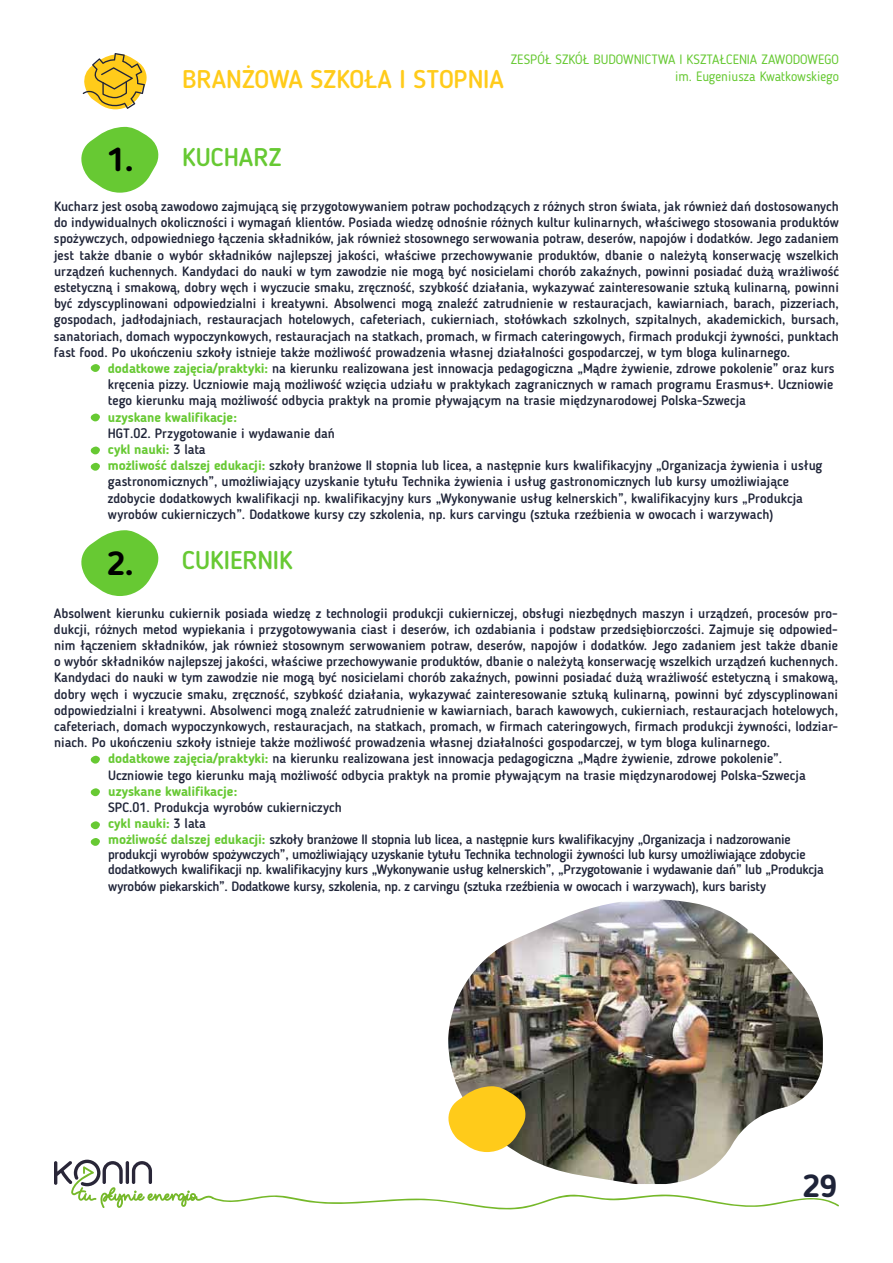
<style>
.page{position:relative;width:893px;height:1263px;background:#fff}
.page>*{position:absolute;margin:0;border:0;box-sizing:border-box;transform-origin:0 0}
.t1{font:700 33px "Blogger Sans";color:#000}
.t2{font:700 31.5px "Blogger Sans";color:#1e2338}
.t3{font:500 25.5px "Blogger Sans";color:#ffcb1a}
.t4{font:500 25.5px "Blogger Sans";color:#67c933}
.t5{font:500 13.5px/16.2px "Blogger Sans";color:#1f2438}
.t6{font:500 13.5px/15.8px "Blogger Sans";letter-spacing:-.02em;color:#1f2438}
.t7{font:13.5px/16.2px "Blogger Sans";color:#67c933;text-align:right}
.t8{font:700 13.5px "Blogger Sans";letter-spacing:-.01em;color:#67c933}
.s1{font-weight:700;color:#67c933}
</style>
<div class="page">
<svg style="left:54px;top:1159px;width:785px;height:51px"></svg>
<svg style="left:81px;top:127px;width:78px;height:66px"></svg>
<svg style="left:81px;top:530px;width:78px;height:66px"></svg>
<svg style="left:91px;top:364px;width:9px;height:8px"></svg>
<svg style="left:91px;top:756px;width:9px;height:8px"></svg>
<svg style="left:91px;top:413px;width:9px;height:8px"></svg>
<svg style="left:91px;top:788px;width:9px;height:8px"></svg>
<svg style="left:91px;top:447px;width:9px;height:7px"></svg>
<svg style="left:91px;top:463px;width:9px;height:8px"></svg>
<svg style="left:91px;top:821px;width:9px;height:8px"></svg>
<svg style="left:91px;top:838px;width:9px;height:8px"></svg>
<svg style="left:83px;top:53px;width:64px;height:56px"></svg>
<img style="left:448px;top:899px;width:375px;height:285px">
<svg style="left:448px;top:1086px;width:78px;height:66px;background:#e6bf3b"></svg>
<h1 class="t1" style="left:107px;top:140px;width:28px">1.</h1>
<p class="t7" style="left:511px;top:52px;width:330px">ZESPÓŁ SZKÓŁ BUDOWNICTWA I KSZTAŁCENIA ZAWODOWEGO im. Eugeniusza Kwatkowskiego</p>
<h3 class="t3" style="left:182px;top:64px;width:323px">BRANŻOWA SZKOŁA I STOPNIA</h3>
<h3 class="t4" style="left:182px;top:142px;width:101px">KUCHARZ</h3>
<p class="t5" style="left:54px;top:198px;width:786px">Kucharz jest osobą zawodowo zajmującą się przygotowywaniem potraw pochodzących z różnych stron świata, jak również dań dostosowanych</p>
<p class="t5" style="left:54px;top:214px;width:786px">do indywidualnych okoliczności i wymagań klientów. Posiada wiedzę odnośnie różnych kultur kulinarnych, właściwego stosowania produktów</p>
<p class="t5" style="left:54px;top:230px;width:786px">spożywczych, odpowiedniego łączenia składników, jak również stosownego serwowania potraw, deserów, napojów i dodatków. Jego zadaniem</p>
<p class="t5" style="left:54px;top:247px;width:786px">jest także dbanie o wybór składników najlepszej jakości, właściwe przechowywanie produktów, dbanie o należytą konserwację wszelkich</p>
<p class="t5" style="left:54px;top:263px;width:786px">urządzeń kuchennych. Kandydaci do nauki w tym zawodzie nie mogą być nosicielami chorób zakaźnych, powinni posiadać dużą wrażliwość</p>
<p class="t5" style="left:54px;top:279px;width:786px">estetyczną i smakową, dobry węch i wyczucie smaku, zręczność, szybkość działania, wykazywać zainteresowanie sztuką kulinarną, powinni</p>
<p class="t5" style="left:54px;top:295px;width:786px">być zdyscyplinowani odpowiedzialni i kreatywni. Absolwenci mogą znaleźć zatrudnienie w restauracjach, kawiarniach, barach, pizzeriach,</p>
<p class="t5" style="left:54px;top:311px;width:786px">gospodach, jadłodajniach, restauracjach hotelowych, cafeteriach, cukierniach, stołówkach szkolnych, szpitalnych, akademickich, bursach,</p>
<p class="t5" style="left:54px;top:328px;width:786px">sanatoriach, domach wypoczynkowych, restauracjach na statkach, promach, w firmach cateringowych, firmach produkcji żywności, punktach</p>
<p class="t5" style="left:54px;top:344px;width:738px">fast food. Po ukończeniu szkoły istnieje także możliwość prowadzenia własnej działalności gospodarczej, w tym bloga kulinarnego.</p>
<p class="t5" style="left:108px;top:360px;width:728px"><span class="s1">dodatkowe zajęcia/praktyki:</span> na kierunku realizowana jest innowacja pedagogiczna „Mądre żywienie, zdrowe pokolenie” oraz kurs</p>
<p class="t5" style="left:108px;top:376px;width:727px">kręcenia pizzy. Uczniowie mają możliwość wzięcia udziału w praktykach zagranicznych w ramach programu Erasmus+. Uczniowie</p>
<p class="t5" style="left:108px;top:392px;width:640px">tego kierunku mają możliwość odbycia praktyk na promie pływającym na trasie międzynarodowej Polska-Szwecja</p>
<p class="t8" style="left:108px;top:409px;width:131px">uzyskane kwalifikacje:</p>
<p class="t5" style="left:108px;top:425px;width:716px">HGT.02. Przygotowanie i wydawanie dań<br><span class="s1">cykl nauki:</span> 3 lata<br><span class="s1">możliwość dalszej edukacji:</span> szkoły branżowe II stopnia lub licea, a następnie kurs kwalifikacyjny „Organizacja żywienia i usług gastronomicznych”, umożliwiający uzyskanie tytułu Technika żywienia i usług gastronomicznych lub kursy umożliwiające zdobycie dodatkowych kwalifikacji np. kwalifikacyjny kurs „Wykonywanie usług kelnerskich”, kwalifikacyjny kurs „Produkcja wyrobów cukierniczych”. Dodatkowe kursy czy szkolenia, np. kurs carvingu (sztuka rzeźbienia w owocach i warzywach)</p>
<h1 class="t1" style="left:107px;top:543px;width:28px">2.</h1>
<h3 class="t4" style="left:182px;top:545px;width:112px">CUKIERNIK</h3>
<p class="t5" style="left:54px;top:605px;width:785px">Absolwent kierunku cukiernik posiada wiedzę z technologii produkcji cukierniczej, obsługi niezbędnych maszyn i urządzeń, procesów pro-</p>
<p class="t5" style="left:54px;top:621px;width:785px">dukcji, różnych metod wypiekania i przygotowywania ciast i deserów, ich ozdabiania i podstaw przedsiębiorczości. Zajmuje się odpowied-</p>
<p class="t5" style="left:54px;top:637px;width:785px">nim łączeniem składników, jak również stosownym serwowaniem potraw, deserów, napojów i dodatków. Jego zadaniem jest także dbanie</p>
<p class="t5" style="left:54px;top:653px;width:785px">o wybór składników najlepszej jakości, właściwe przechowywanie produktów, dbanie o należytą konserwację wszelkich urządzeń kuchennych.</p>
<p class="t5" style="left:54px;top:669px;width:785px">Kandydaci do nauki w tym zawodzie nie mogą być nosicielami chorób zakaźnych, powinni posiadać dużą wrażliwość estetyczną i smakową,</p>
<p class="t5" style="left:54px;top:686px;width:785px">dobry węch i wyczucie smaku, zręczność, szybkość działania, wykazywać zainteresowanie sztuką kulinarną, powinni być zdyscyplinowani</p>
<p class="t5" style="left:54px;top:702px;width:785px">odpowiedzialni i kreatywni. Absolwenci mogą znaleźć zatrudnienie w kawiarniach, barach kawowych, cukierniach, restauracjach hotelowych,</p>
<p class="t5" style="left:54px;top:718px;width:785px">cafeteriach, domach wypoczynkowych, restauracjach, na statkach, promach, w firmach cateringowych, firmach produkcji żywności, lodziar-</p>
<p class="t5" style="left:54px;top:734px;width:717px">niach. Po ukończeniu szkoły istnieje także możliwość prowadzenia własnej działalności gospodarczej, w tym bloga kulinarnego.</p>
<p class="t5" style="left:108px;top:750px;width:676px"><span class="s1">dodatkowe zajęcia/praktyki:</span> na kierunku realizowana jest innowacja pedagogiczna „Mądre żywienie, zdrowe pokolenie”.</p>
<p class="t5" style="left:108px;top:767px;width:699px">Uczniowie tego kierunku mają możliwość odbycia praktyk na promie pływającym na trasie międzynarodowej Polska-Szwecja</p>
<p class="t8" style="left:108px;top:783px;width:131px">uzyskane kwalifikacje:</p>
<p class="t6" style="left:108px;top:799px;width:717px">SPC.01. Produkcja wyrobów cukierniczych<br><span class="s1">cykl nauki:</span> 3 lata<br><span class="s1">możliwość dalszej edukacji:</span> szkoły branżowe II stopnia lub licea, a następnie kurs kwalifikacyjny „Organizacja i nadzorowanie produkcji wyrobów spożywczych”, umożliwiający uzyskanie tytułu Technika technologii żywności lub kursy umożliwiające zdobycie dodatkowych kwalifikacji np. kwalifikacyjny kurs „Wykonywanie usług kelnerskich”, „Przygotowanie i wydawanie dań” lub „Produkcja wyrobów piekarskich”. Dodatkowe kursy, szkolenia, np. z carvingu (sztuka rzeźbienia w owocach i warzywach), kurs baristy</p>
<h2 class="t2" style="left:803px;top:1167px;width:36px">29</h2>
</div>
